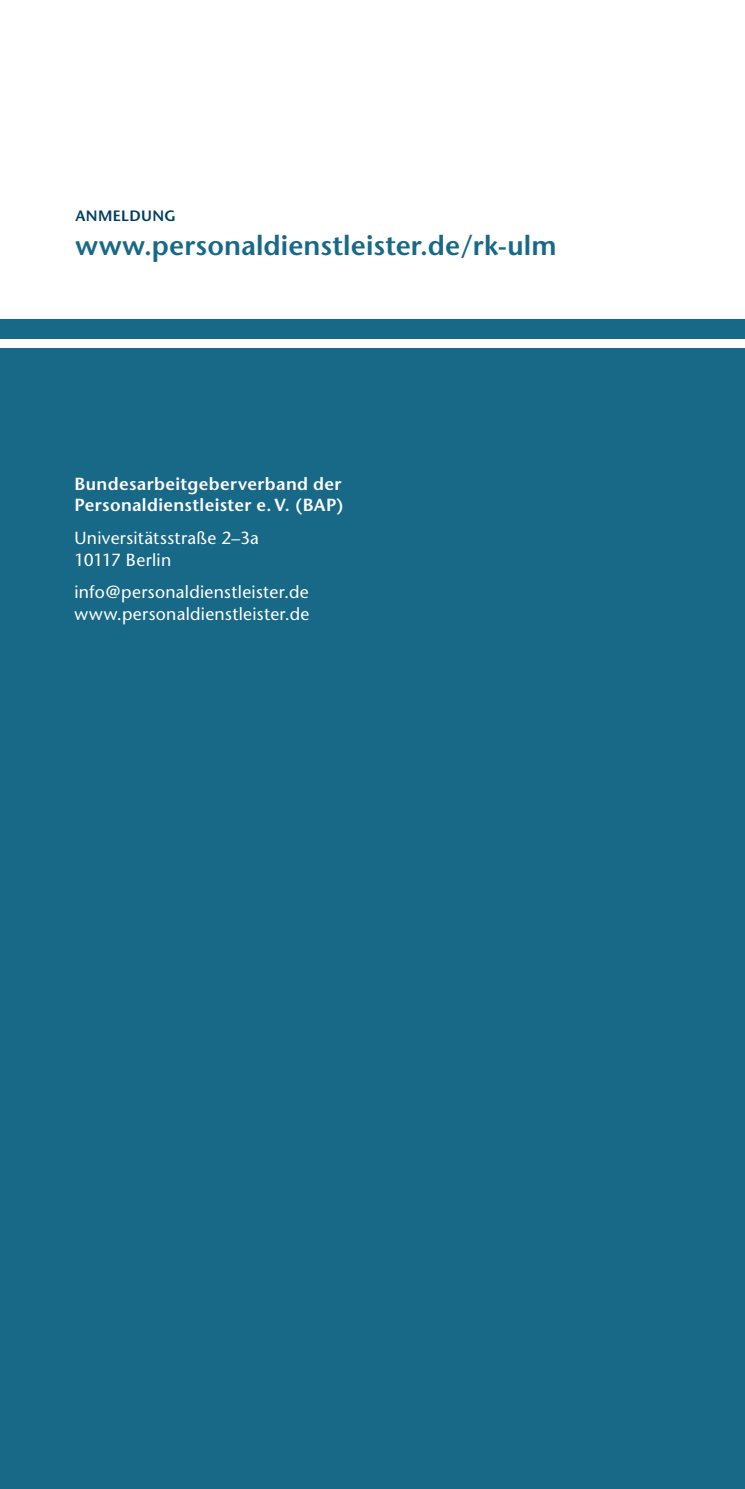
<style>
.page{position:relative;width:745px;height:1489px;background:#fff}
.page>*{position:absolute;margin:0;border:0;box-sizing:border-box;transform-origin:0 0}
.t1{font:600 27.5px "Stone Sans";letter-spacing:.005em;color:#186887}
.t2{font:17.5px/22px "Stone Sans";letter-spacing:.02em;color:#fff}
.t3{font:600 17.5px/22px "Stone Sans";letter-spacing:.02em;color:#fff}
.t4{font:600 15px "Stone Sans";letter-spacing:.025em;color:#003d5f}
</style>
<div class="page">
<div style="left:0;top:319px;width:744px;height:20px;background:#186887"></div>
<div style="left:0;top:349px;width:744px;height:1139px;background:#186887"></div>
<p class="t4" style="left:75px;top:206px;width:102px">ANMELDUNG</p>
<h1 class="t1" style="left:75px;top:229px;width:482px">www.personaldienstleister.de/rk-ulm</h1>
<p class="t3" style="left:74px;top:472px;width:270px">Bundesarbeitgeberverband der<br>Personaldienstleister e. V. (BAP)</p>
<p class="t2" style="left:74px;top:527px;width:186px">Universitätsstraße 2–3a<br>10117 Berlin</p>
<p class="t2" style="left:74px;top:581px;width:236px">info@personaldienstleister.de www.personaldienstleister.de</p>
</div>
